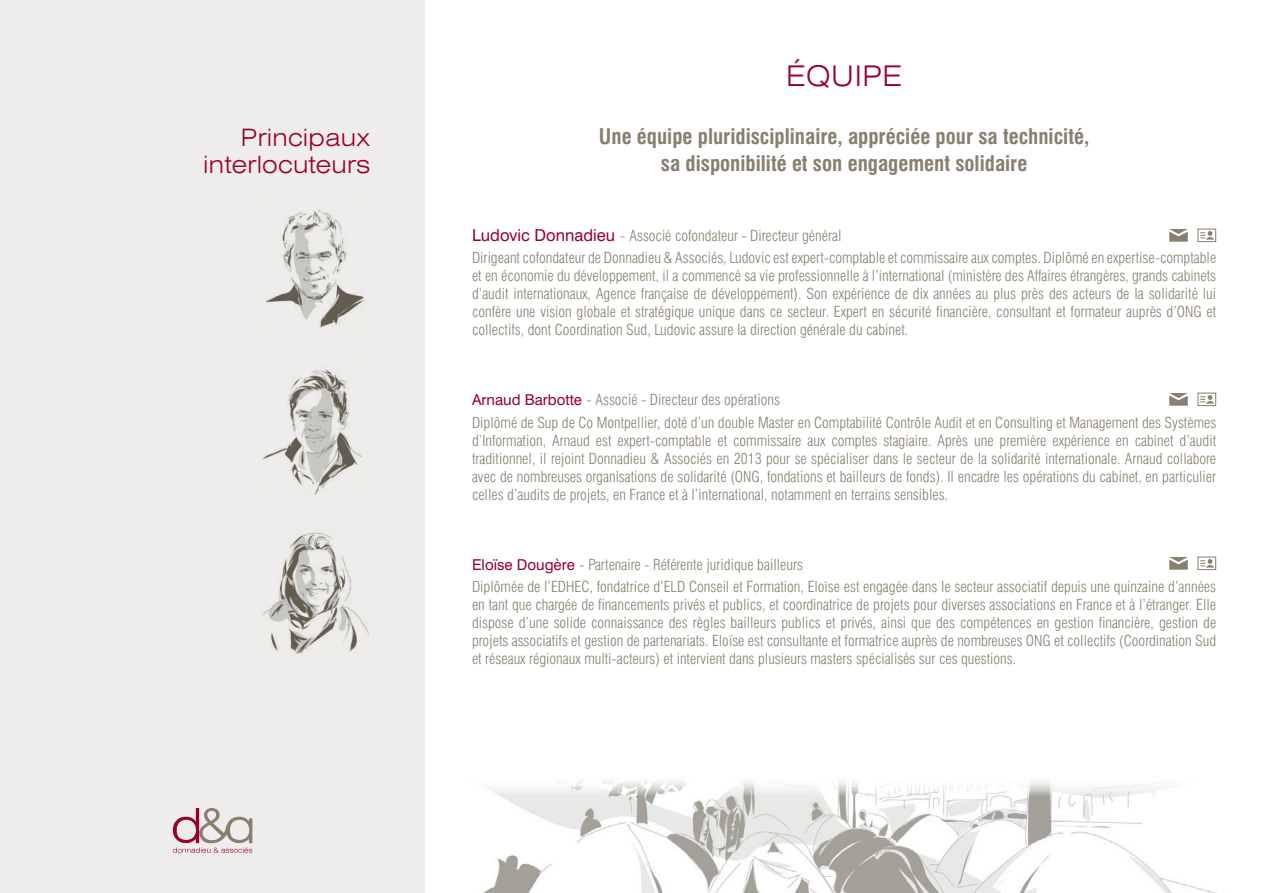
<style>
.page{position:relative;width:1263px;height:893px;background:#fff}
.page>*{position:absolute;margin:0;border:0;box-sizing:border-box;transform-origin:0 0}
.t1{font:300 expanded 28.5px "Swiss 721 BT";letter-spacing:.02em;color:#98012d}
.t2{font:300 expanded 24px "Swiss 721 BT";letter-spacing:.01em;color:#98012d}
.texte_courant{font:700 condensed 21px "Swiss 721 BT";color:#887f6f}
.texte_courant-2{font:300 condensed 15px/18px "Swiss 721 BT";color:#887f6f;text-align:justify}
.s1{font-weight:400;font-stretch:normal;font-size:16.5px;color:#98012d}
.s2{font-weight:400;font-stretch:normal;color:#98012d}
</style>
<div class="page">
<div style="left:0;top:0;width:425px;height:893px;background:#efedeb"></div>
<svg style="left:173px;top:808px;width:79px;height:45px"></svg>
<img style="left:483px;top:781px;width:734px;height:112px">
<svg style="left:1169px;top:229px;width:19px;height:13px"></svg>
<div style="left:1197px;top:229px;width:19px;height:13px;border:1px solid #887f6f"></div>
<svg style="left:1200px;top:231px;width:14px;height:9px"></svg>
<svg style="left:1169px;top:393px;width:19px;height:13px"></svg>
<div style="left:1197px;top:393px;width:19px;height:13px;border:1px solid #887f6f"></div>
<svg style="left:1200px;top:395px;width:14px;height:9px"></svg>
<svg style="left:1169px;top:557px;width:19px;height:13px"></svg>
<div style="left:1197px;top:557px;width:19px;height:13px;border:1px solid #887f6f"></div>
<svg style="left:1200px;top:559px;width:14px;height:9px"></svg>
<img style="left:265px;top:209px;width:101px;height:119px">
<img style="left:263px;top:369px;width:100px;height:126px">
<img style="left:262px;top:532px;width:107px;height:121px">
<p class="t2" style="left:241px;top:123px;width:130px">Principaux</p>
<p class="t2" style="left:203px;top:150px;width:168px">interlocuteurs</p>
<p class="t1" style="left:786px;top:59px;width:118px">ÉQUIPE</p>
<p class="texte_courant" style="left:599px;top:124px;width:492px">Une équipe pluridisciplinaire, appréciée pour sa technicité,</p>
<p class="texte_courant" style="left:661px;top:151px;width:368px">sa disponibilité et son engagement solidaire</p>
<p class="texte_courant-2" style="left:472px;top:227px;width:371px"><span class="s1">Ludovic Donnadieu</span> - Associé cofondateur - Directeur général</p>
<p class="texte_courant-2" style="left:472px;top:249px;width:746px">Dirigeant cofondateur de Donnadieu &amp; Associés, Ludovic est expert-comptable et commissaire aux comptes. Diplômé en expertise-comptable et en économie du développement, il a commencé sa vie professionnelle à l’international (ministère des Affaires étrangères, grands cabinets d’audit internationaux, Agence française de développement). Son expérience de dix années au plus près des acteurs de la solidarité lui confère une vision globale et stratégique unique dans ce secteur. Expert en sécurité financière, consultant et formateur auprès d’ONG et collectifs, dont Coordination Sud, Ludovic assure la direction générale du cabinet.</p>
<p class="texte_courant-2" style="left:472px;top:391px;width:309px"><span class="s2">Arnaud Barbotte</span> - Associé - Directeur des opérations</p>
<p class="texte_courant-2" style="left:472px;top:413px;width:746px">Diplômé de Sup de Co Montpellier, doté d’un double Master en Comptabilité Contrôle Audit et en Consulting et Management des Systèmes d’Information, Arnaud est expert-comptable et commissaire aux comptes stagiaire. Après une première expérience en cabinet d’audit traditionnel, il rejoint Donnadieu &amp; Associés en 2013 pour se spécialiser dans le secteur de la solidarité internationale. Arnaud collabore avec de nombreuses organisations de solidarité (ONG, fondations et bailleurs de fonds). Il encadre les opérations du cabinet, en particulier celles d’audits de projets, en France et à l’international, notamment en terrains sensibles.</p>
<p class="texte_courant-2" style="left:472px;top:555px;width:333px"><span class="s2">Eloïse Dougère</span> - Partenaire - Référente juridique bailleurs</p>
<p class="texte_courant-2" style="left:472px;top:577px;width:746px">Diplômée de l’EDHEC, fondatrice d’ELD Conseil et Formation, Eloïse est engagée dans le secteur associatif depuis une quinzaine d’années en tant que chargée de financements privés et publics, et coordinatrice de projets pour diverses associations en France et à l’étranger. Elle dispose d’une solide connaissance des règles bailleurs publics et privés, ainsi que des compétences en gestion financière, gestion de projets associatifs et gestion de partenariats. Eloïse est consultante et formatrice auprès de nombreuses ONG et collectifs (Coordination Sud et réseaux régionaux multi-acteurs) et intervient dans plusieurs masters spécialisés sur ces questions.</p>
</div>
